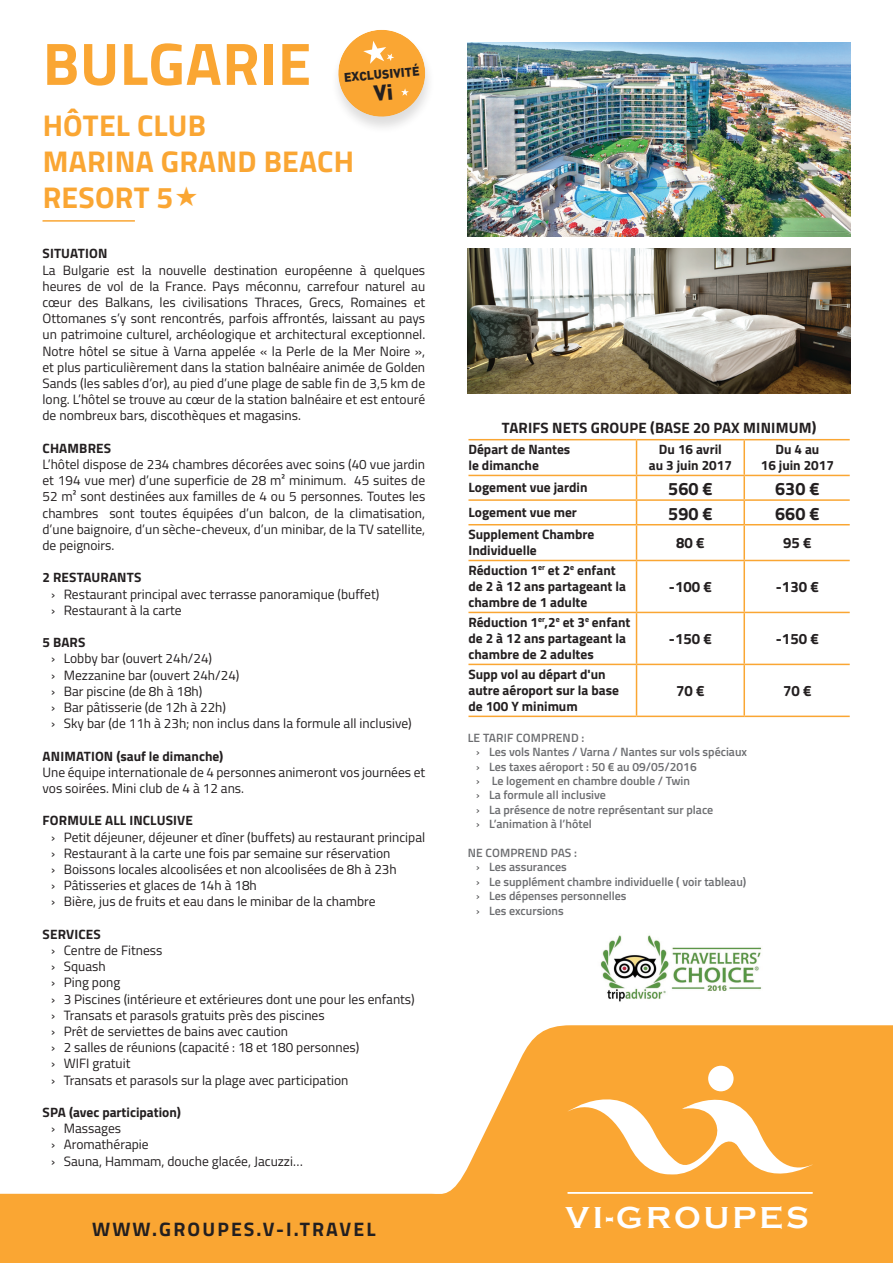
<style>
.page{position:relative;width:893px;height:1263px;background:#fff}
.page>*{position:absolute;margin:0;border:0;box-sizing:border-box;transform-origin:0 0}
.t1{font:700 60px "Titillium Web";color:#faa633}
.t2{font:700 31.2px "Copperplate Gothic";letter-spacing:.1em;color:#fff}
.t3{font:700 30px/36px "Titillium Web";letter-spacing:.01em;color:#faa633}
.t4{font:700 19.5px "Titillium Web";letter-spacing:.11em;color:#231f20}
.t5{font:700 18px "Titillium Web";color:#231f20}
.t6{font:700 15px "Titillium Web";color:#231f20}
.t7{font:13.5px/16.2px "Titillium Web";color:#231f20}
.t8{font:700 13.5px/16.2px "Titillium Web";color:#231f20}
.t9{font:900 12.45px "DIN Pro";color:#231f20}
.t10{font:600 12px/14.4px "Titillium Web";color:#6c6d70}
.s1{font-weight:400;color:#4b4c4d}
</style>
<div class="page">
<svg style="left:0;top:1025px;width:893px;height:238px;fill:#faa633"></svg>
<div style="left:708px;top:1066px;width:26px;height:25px;background:#fff;border-radius:50%"></div>
<svg style="left:567px;top:1073px;width:246px;height:123px"></svg>
<hr style="left:43px;top:220px;width:92px;height:2px;background:#faa633">
<hr style="left:468px;top:439px;width:168px;height:1px;background:#faa633">
<hr style="left:636px;top:439px;width:108px;height:1px;background:#faa633">
<hr style="left:636px;top:440px;width:1px;height:35px;background:#faa633">
<hr style="left:744px;top:439px;width:106px;height:1px;background:#faa633">
<hr style="left:743px;top:440px;width:2px;height:35px;background:#faa633">
<hr style="left:468px;top:475px;width:168px;height:1px;background:#faa633">
<hr style="left:636px;top:475px;width:108px;height:1px;background:#faa633">
<hr style="left:744px;top:475px;width:106px;height:1px;background:#faa633">
<hr style="left:743px;top:476px;width:2px;height:23px;background:#faa633">
<hr style="left:468px;top:499px;width:168px;height:2px;background:#faa633">
<hr style="left:636px;top:499px;width:108px;height:2px;background:#faa633">
<svg style="left:636px;top:476px;width:1px;height:48px"></svg>
<hr style="left:744px;top:499px;width:106px;height:2px;background:#faa633">
<hr style="left:743px;top:501px;width:2px;height:23px;background:#faa633">
<hr style="left:468px;top:524px;width:168px;height:1px;background:#faa633">
<hr style="left:636px;top:524px;width:108px;height:1px;background:#faa633">
<hr style="left:636px;top:525px;width:1px;height:35px;background:#faa633">
<hr style="left:744px;top:524px;width:106px;height:1px;background:#faa633">
<hr style="left:743px;top:525px;width:2px;height:35px;background:#faa633">
<hr style="left:468px;top:560px;width:168px;height:1px;background:#faa633">
<hr style="left:636px;top:560px;width:108px;height:1px;background:#faa633">
<hr style="left:636px;top:561px;width:1px;height:51px;background:#faa633">
<hr style="left:744px;top:560px;width:106px;height:1px;background:#faa633">
<hr style="left:743px;top:561px;width:2px;height:51px;background:#faa633">
<hr style="left:468px;top:612px;width:168px;height:1px;background:#faa633">
<hr style="left:636px;top:612px;width:108px;height:1px;background:#faa633">
<hr style="left:636px;top:613px;width:1px;height:51px;background:#faa633">
<hr style="left:744px;top:612px;width:106px;height:1px;background:#faa633">
<hr style="left:743px;top:613px;width:2px;height:51px;background:#faa633">
<hr style="left:468px;top:664px;width:168px;height:1px;background:#faa633">
<hr style="left:636px;top:664px;width:108px;height:1px;background:#faa633">
<hr style="left:636px;top:665px;width:1px;height:51px;background:#faa633">
<hr style="left:744px;top:664px;width:106px;height:1px;background:#faa633">
<hr style="left:743px;top:665px;width:2px;height:51px;background:#faa633">
<hr style="left:468px;top:716px;width:168px;height:1px;background:#faa633">
<hr style="left:636px;top:716px;width:108px;height:1px;background:#faa633">
<hr style="left:744px;top:716px;width:106px;height:1px;background:#faa633">
<img style="left:468px;top:43px;width:382px;height:193px">
<img style="left:468px;top:249px;width:382px;height:144px">
<img style="left:600px;top:935px;width:162px;height:67px">
<div style="left:331px;top:29px;width:105px;height:105px;background:#231f20;opacity:.15"></div>
<svg style="left:336px;top:30px;width:91px;height:89px"></svg>
<h1 class="t1" style="left:43px;top:18px;width:71px">BULGARIE</h1>
<h3 class="t3" style="left:43px;top:106px;width:57px">HôTEL</h3>
<p class="t9" style="left:343px;top:69px;width:77px;rotate:-5deg">EXCLUSIVITÉ</p>
<h3 class="t3" style="left:43px;top:106px;width:165px;text-indent:94px">CLUB<br>MARINA GRA</h3>
<h3 class="t3" style="left:217px;top:142px;width:139px">ND BEACH</h3>
<h3 class="t3" style="left:43px;top:178px;width:19px">RESORT</h3>
<h3 class="t3" style="left:156px;top:178px;width:18px">5</h3>
<p class="t8" style="left:43px;top:245px;width:8px">SITUATIO</p>
<p class="t8" style="left:98px;top:245px;width:11px">N</p>
<p class="t7" style="left:43px;top:261px;width:384px;text-align:justify">La Bulgarie est la nouvelle destination européenne à quelques heures de vol de la France. Pays méconnu, carrefour naturel au cœur des Balkans, les civilisations Thraces, Grecs, Romaines et Ottomanes s’y sont rencontrés, parfois affrontés, laissant au pays un patrimoine culturel, archéologique et architectural exceptionnel.<br>Notre hôtel se situe à Varna appelée « la Perle de la Mer Noire », et plus particulièrement dans la station balnéaire animée de Golden Sands (les sables d’or), au pied d’une plage de sable fin de 3,5 km de long. L’hôtel se trouve au cœur de la station balnéaire et est entouré de nombreux bars, discothèques et magasins.</p>
<p class="t8" style="left:43px;top:439px;width:54px">CHAMBRES</p>
<p class="t7" style="left:43px;top:455px;width:384px;text-align:justify">L’hôtel dispose de 234 chambres décorées avec soins (40 vue jardin et 194 vue mer) d’une superficie de 28 m² minimum. 45 suites de 52 m² sont destinées aux familles de 4 ou 5 personnes. Toutes les chambres sont toutes équipées d’un balcon, de la climatisation, d’une baignoire, d’un sèche-cheveux, d’un minibar, de la TV satellite, de peignoirs.</p>
<p class="t8" style="left:43px;top:569px;width:20px">2 RESTAURA</p>
<p class="t8" style="left:117px;top:569px;width:18px">NTS</p>
<p class="t7" style="left:51px;top:585px;width:330px">› Restaurant principal avec terrasse panoramique (buffet) › Restaurant à la carte</p>
<p class="t8" style="left:43px;top:634px;width:28px">5 BARS</p>
<p class="t7" style="left:51px;top:650px;width:362px">› Lobby bar (ouvert 24h/24)<br>› Mezzanine bar (ouvert 24h/24)<br>› Bar piscine (de 8h à 18h)<br>› Bar pâtisserie (de 12h à 22h)<br>› Sky bar (de 11h à 23h; non inclus dans la formule all inclusive)</p>
<p class="t8" style="left:43px;top:747px;width:42px">ANIMATIO</p>
<p class="t8" style="left:104px;top:747px;width:121px">N (sauf le dimanche)</p>
<p class="t7" style="left:43px;top:763px;width:384px">Une équipe internationale de 4 personnes animeront vos journées et vos soirées. Mini club de 4 à 12 ans.</p>
<p class="t8" style="left:43px;top:812px;width:45px">FORMULE</p>
<p class="t8" style="left:105px;top:812px;width:8px">ALL</p>
<p class="t8" style="left:129px;top:812px;width:29px">INCLUSIVE</p>
<p class="t7" style="left:51px;top:828px;width:376px">› Petit déjeuner, déjeuner et dîner (buffets) au restaurant principal › Restaurant à la carte une fois par semaine sur réservation<br>› Boissons locales alcoolisées et non alcoolisées de 8h à 23h<br>› Pâtisseries et glaces de 14h à 18h<br>› Bière, jus de fruits et eau dans le minibar de la chambre</p>
<p class="t8" style="left:43px;top:925px;width:8px">SERVI</p>
<p class="t8" style="left:78px;top:925px;width:16px">CES</p>
<p class="t7" style="left:51px;top:941px;width:365px">› Centre de Fitness<br>› Squash<br>› Ping pong<br>› 3 Piscines (intérieure et extérieures dont une pour les enfants) › Transats et parasols gratuits près des piscines<br>› Prêt de serviettes de bains avec caution<br>› 2 salles de réunions (capacité : 18 et 180 personnes)<br>› WIFI gratuit<br>› Transats et parasols sur la plage avec participation</p>
<p class="t8" style="left:43px;top:1103px;width:9px">SPA</p>
<p class="t8" style="left:69px;top:1103px;width:113px">(avec participation)</p>
<p class="t7" style="left:51px;top:1120px;width:253px">› Massages<br>› Aromathérapie<br>› Sauna, Hammam, douche glacée, Jacuzzi…</p>
<h3 class="t4" style="left:92px;top:1214px;width:285px">www.groupes.v-i.travel</h3>
<p class="t6" style="left:502px;top:416px;width:172px">TARIFS NETS GROUPE (base</p>
<p class="t6" style="left:693px;top:416px;width:125px">20 pax minimum)</p>
<p class="t8" style="left:468px;top:441px;width:103px">Départ de Nantes le dimanche</p>
<p class="t8" style="left:649px;top:441px;width:84px;text-align:center">Du 16 avril<br>au 3 juin 2017</p>
<p class="t8" style="left:761px;top:441px;width:75px;text-align:center">Du 4 au<br>16 juin 2017</p>
<p class="t8" style="left:468px;top:479px;width:121px">Logement vue jardin</p>
<h3 class="t5" style="left:668px;top:475px;width:46px">560 €</h3>
<h3 class="t5" style="left:775px;top:475px;width:46px">630 €</h3>
<p class="t8" style="left:468px;top:503px;width:110px">Logement vue mer</p>
<h3 class="t5" style="left:668px;top:499px;width:46px">590 €</h3>
<h3 class="t5" style="left:775px;top:499px;width:46px">660 €</h3>
<p class="t8" style="left:468px;top:526px;width:127px">Supplement Chambre<br>Individuelle</p>
<p class="t6" style="left:676px;top:531px;width:30px">80 €</p>
<p class="t6" style="left:783px;top:531px;width:30px">95 €</p>
<p class="t8" style="left:468px;top:561px;width:159px">Réduction 1<sup>er</sup> et 2<sup>e</sup> enfant de 2 à 12 ans partageant la chambre de 1 adulte</p>
<p class="t6" style="left:669px;top:575px;width:45px">-100 €</p>
<p class="t6" style="left:776px;top:575px;width:45px">-130 €</p>
<p class="t8" style="left:468px;top:613px;width:163px">Réduction 1<sup>er</sup>,2<sup>e</sup> et 3<sup>e</sup> enfant de 2 à 12 ans partageant la chambre de 2 adultes</p>
<p class="t6" style="left:669px;top:627px;width:45px">-150 €</p>
<p class="t6" style="left:776px;top:627px;width:45px">-150 €</p>
<p class="t8" style="left:468px;top:665px;width:152px">Supp vol au départ d'un autre aéroport sur la base de 100 Y minimum</p>
<p class="t6" style="left:676px;top:679px;width:30px">70 €</p>
<p class="t6" style="left:783px;top:679px;width:30px">70 €</p>
<p class="t10" style="left:476px;top:730px;width:272px;text-indent:-8px">Le tarif comprend :<br><span class="s1">›</span> Les vols Nantes / Varna / Nantes sur vols spéciaux <span class="s1">›</span> Les taxes aéroport : 50 € au 09/05/2016<br><span class="s1">›</span> Le logement en chambre double / Twin<br><span class="s1">›</span> La formule all inclusive<br><span class="s1">›</span> La présence de notre représentant sur place<br><span class="s1">›</span> L’animation à l’hôtel</p>
<p class="t10" style="left:476px;top:845px;width:271px;text-indent:-8px">N e comprend pas :<br><span class="s1">›</span> Les assurances<br><span class="s1">›</span> Le supplément chambre individuelle ( voir tableau) <span class="s1">›</span> Les dépenses personnelles<br><span class="s1">›</span> Les excursions</p>
<h2 class="t2" style="left:566px;top:1200px;width:245px">VI-GROUPES</h2>
</div>
